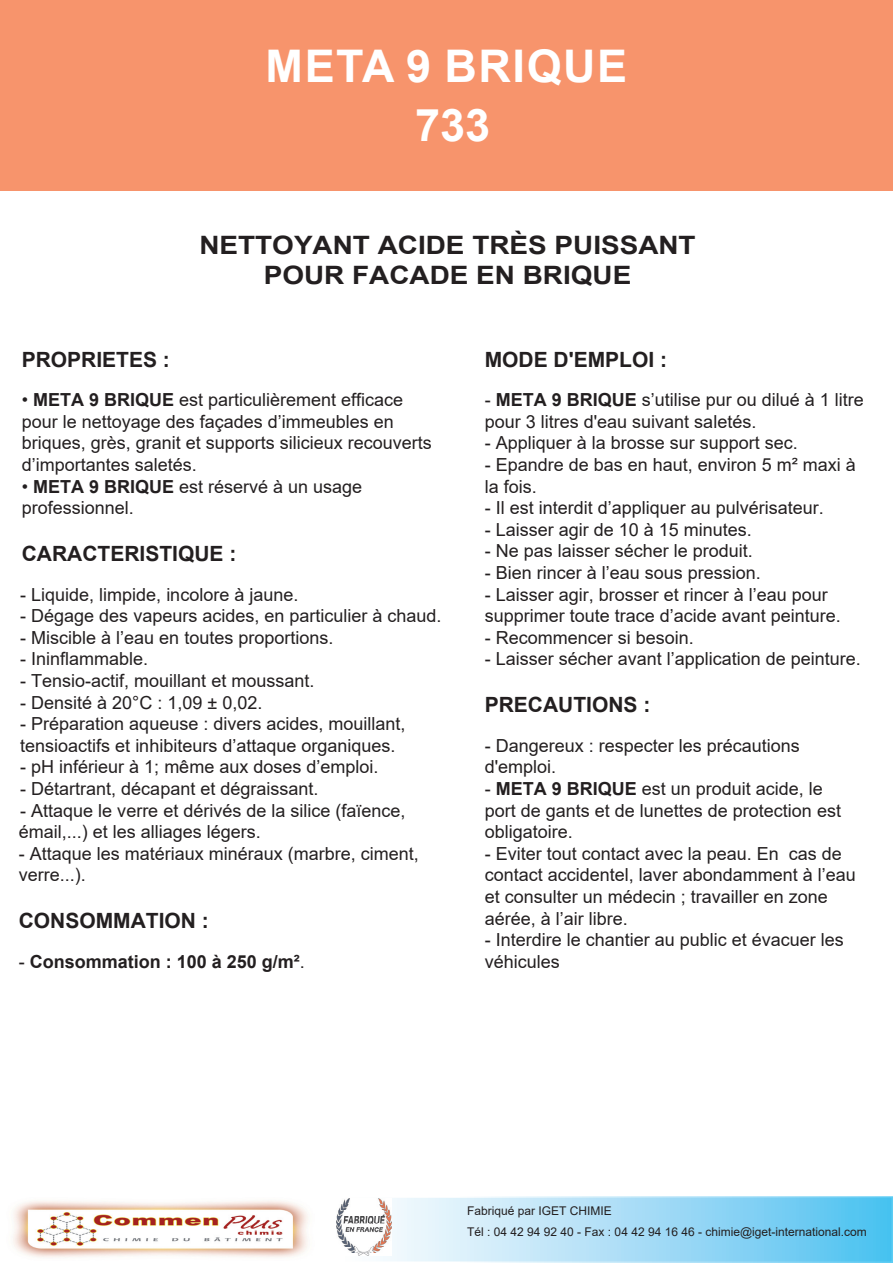
<style>
.page{position:relative;width:893px;height:1263px;background:#fff}
.page>*{position:absolute;margin:0;border:0;box-sizing:border-box;transform-origin:0 0}
.t1{font:700 45px/58.2px "Arial";letter-spacing:.035em;color:#fff;text-align:center}
.t2{font:700 25.35px "Arial";color:#231f20;scale:1.1 1}
.t3{font:700 21px "Arial";color:#231f20}
.t4{font:18px/21.6px "Arial";color:#231f20}
.t5{font:700 18px "Arial";color:#231f20}
.t6{font:12px/21px "Arial";color:#231f20}
.s1{font-weight:700}
.s2{font-weight:400}
</style>
<div class="page">
<div style="left:0;top:0;width:893px;height:190px;background:#f7946c"></div>
<svg style="left:336px;top:1199px;width:554px;height:61px;background:#a4dcf6"></svg>
<div style="left:1px;top:1196px;width:892px;height:67px;border:2px solid #fff"></div>
<img style="left:337px;top:1199px;width:55px;height:57px">
<img style="left:7px;top:1197px;width:308px;height:61px">
<h1 class="t1" style="left:266px;top:38px;width:363px">META 9 BRIQUE<br>733</h1>
<h2 class="t2" style="left:199px;top:227px;width:36px">NETTO</h2>
<h2 class="t2" style="left:294px;top:227px;width:36px">YANT</h2>
<h2 class="t2" style="left:378px;top:227px;width:17px">ACIDE</h2>
<h2 class="t2" style="left:472px;top:227px;width:92px">TRÈSPUISSANT</h2>
<h2 class="t2" style="left:264px;top:258px;width:19px">POUR</h2>
<h2 class="t2" style="left:352px;top:258px;width:172px">FACADE EN BRIQUE</h2>
<p class="t3" style="left:22px;top:344px;width:150px">PROPRIETES :</p>
<p class="t4" style="left:22px;top:389px;width:412px">• <span class="s1">META 9 BRIQUE</span> est particulièrement efficace pour le nettoyage des façades d’immeubles en briques, grès, granit et supports silicieux recouverts d’importantes saletés.</p>
<p class="t4" style="left:22px;top:475px;width:342px">• <span class="s1">META 9 BRIQUE</span> est réservé à un usage professionnel.</p>
<p class="t3" style="left:22px;top:539px;width:216px">CARACTERISTIQUE :</p>
<p class="t4" style="left:20px;top:583px;width:280px">- Liquide, limpide, incolore à jaune.</p>
<p class="t4" style="left:20px;top:605px;width:423px">- Dégage des vapeurs acides, en particulier à chaud.</p>
<p class="t4" style="left:20px;top:626px;width:315px">- Miscible à l’eau en toutes proportions.</p>
<p class="t4" style="left:20px;top:648px;width:130px">- Ininflammable.</p>
<p class="t4" style="left:20px;top:670px;width:296px">- Tensio-actif, mouillant et moussant.</p>
<p class="t4" style="left:20px;top:691px;width:244px">- Densité à 20°C : 1,09 ± 0,02.</p>
<p class="t4" style="left:20px;top:713px;width:387px">- Préparation aqueuse : divers acides, mouillant, tensioactifs et inhibiteurs d’attaque organiques.</p>
<p class="t4" style="left:20px;top:756px;width:360px">- pH inférieur à 1; même aux doses d’emploi.</p>
<p class="t4" style="left:20px;top:778px;width:300px">- Détartrant, décapant et dégraissant.</p>
<p class="t4" style="left:19px;top:799px;width:388px">- Attaque le verre et dérivés de la silice (faïence, émail,...) et les alliages légers.</p>
<p class="t4" style="left:19px;top:842px;width:402px">- Attaque les matériaux minéraux (marbre, ciment, verre...).</p>
<p class="t3" style="left:19px;top:906px;width:192px">CONSOMMATION :</p>
<p class="t5" style="left:19px;top:949px;width:288px"><span class="s2">-</span> CONSOMMATION : 100 À 250 G/M²<span class="s2">.</span></p>
<p class="t3" style="left:485px;top:344px;width:184px">MODE D'EMPLOI :</p>
<p class="t4" style="left:485px;top:389px;width:381px">- <span class="s1">META 9 BRIQUE</span> s’utilise pur ou dilué à 1 litre pour 3 litres d'eau suivant saletés.</p>
<p class="t4" style="left:485px;top:432px;width:315px">- Appliquer à la brosse sur support sec.</p>
<p class="t4" style="left:485px;top:454px;width:373px">- Epandre de bas en haut, environ 5 m² maxi à la fois.</p>
<p class="t4" style="left:485px;top:497px;width:341px">- Il est interdit d’appliquer au pulvérisateur.</p>
<p class="t4" style="left:485px;top:518px;width:269px">- Laisser agir de 10 à 15 minutes.</p>
<p class="t4" style="left:485px;top:540px;width:270px">- Ne pas laisser sécher le produit.</p>
<p class="t4" style="left:485px;top:562px;width:278px">- Bien rincer à l’eau sous pression.</p>
<p class="t4" style="left:485px;top:583px;width:358px">- Laisser agir, brosser et rincer à l’eau pour supprimer toute trace d’acide avant peinture.</p>
<p class="t4" style="left:485px;top:626px;width:211px">- Recommencer si besoin.</p>
<p class="t4" style="left:485px;top:648px;width:378px">- Laisser sécher avant l’application de peinture.</p>
<p class="t3" style="left:485px;top:690px;width:167px">PRECAUTIONS :</p>
<p class="t4" style="left:485px;top:734px;width:317px">- Dangereux : respecter les précautions d'emploi.</p>
<p class="t4" style="left:485px;top:778px;width:358px">- <span class="s1">META 9 BRIQUE</span> est un produit acide, le port de gants et de lunettes de protection est obligatoire.</p>
<p class="t4" style="left:485px;top:842px;width:373px">- Eviter tout contact avec la peau. En cas de contact accidentel, laver abondamment à l’eau et consulter un médecin ; travailler en zone aérée, à l’air libre.</p>
<p class="t4" style="left:485px;top:929px;width:361px">- Interdire le chantier au public et évacuer les véhicules</p>
<p class="t6" style="left:467px;top:1200px;width:401px">Fabriqué par IGET CHIMIE<br>Tél : 04 42 94 92 40 - Fax : 04 42 94 16 46 - chimie@iget-international.com</p>
</div>
